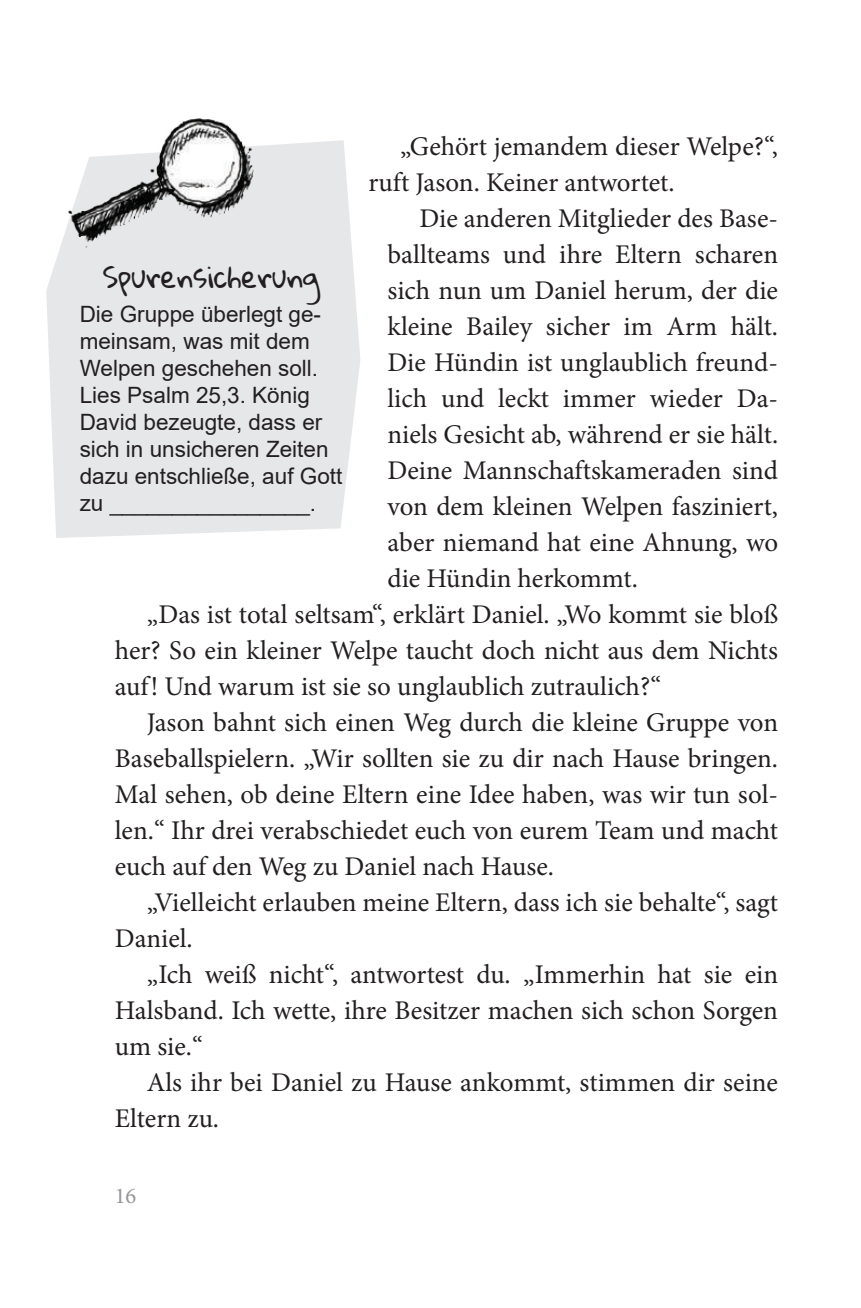
<style>
.page{position:relative;width:861px;height:1308px;background:#fff}
.page>*{position:absolute;margin:0;border:0;box-sizing:border-box;transform-origin:0 0}
.t1{font:29.25px "Gloria Hallelujah";color:#231f20}
.t2{font:27px/36px "Minion Pro";color:#231f20}
.t3{font:22.5px/27px "Arial";color:#231f20}
.t4{font:22.5px "Minion Pro";color:#939598}
</style>
<div class="page">
<svg style="left:46px;top:140px;width:314px;height:398px;background:#e8e9ea"></svg>
<img style="left:68px;top:118px;width:186px;height:129px">
<p class="t2" style="left:368px;top:128px;width:411px;text-indent:32px">„Gehört jemandem dieser Welpe?“, ruft Jason. Keiner antwortet.</p>
<p class="t2" style="left:419px;top:200px;width:360px">Die anderen Mitglieder des Base-</p>
<p class="t2" style="left:387px;top:236px;width:392px">ballteams und ihre Eltern scharen</p>
<p class="t2" style="left:387px;top:272px;width:392px">sich nun um Daniel herum, der die</p>
<p class="t2" style="left:387px;top:308px;width:392px">kleine Bailey sicher im Arm hält.</p>
<p class="t2" style="left:387px;top:344px;width:392px">Die Hündin ist unglaublich freund-</p>
<p class="t2" style="left:387px;top:380px;width:392px">lich und leckt immer wieder Da-</p>
<p class="t2" style="left:387px;top:416px;width:392px">niels Gesicht ab, während er sie hält.</p>
<p class="t2" style="left:387px;top:452px;width:392px">Deine Mannschaftskameraden sind</p>
<p class="t2" style="left:387px;top:488px;width:392px">von dem kleinen Welpen fasziniert,</p>
<p class="t2" style="left:387px;top:524px;width:392px">aber niemand hat eine Ahnung, wo</p>
<p class="t2" style="left:387px;top:560px;width:252px">die Hündin herkommt.</p>
<p class="t2" style="left:147px;top:596px;width:633px">„Das ist total seltsam“, erklärt Daniel. „Wo kommt sie bloß</p>
<p class="t2" style="left:115px;top:632px;width:665px">her? So ein kleiner Welpe taucht doch nicht aus dem Nichts</p>
<p class="t2" style="left:115px;top:668px;width:548px">auf! Und warum ist sie so unglaublich zutraulich?“</p>
<p class="t2" style="left:147px;top:704px;width:633px">Jason bahnt sich einen Weg durch die kleine Gruppe von</p>
<p class="t2" style="left:115px;top:740px;width:665px">Baseballspielern. „Wir sollten sie zu dir nach Hause bringen.</p>
<p class="t2" style="left:115px;top:776px;width:665px">Mal sehen, ob deine Eltern eine Idee haben, was wir tun sol-</p>
<p class="t2" style="left:115px;top:812px;width:665px">len.“ Ihr drei verabschiedet euch von eurem Team und macht</p>
<p class="t2" style="left:115px;top:848px;width:441px">euch auf den Weg zu Daniel nach Hause.</p>
<p class="t2" style="left:147px;top:884px;width:633px">„Vielleicht erlauben meine Eltern, dass ich sie behalte“, sagt</p>
<p class="t2" style="left:115px;top:920px;width:79px">Daniel.</p>
<p class="t2" style="left:147px;top:956px;width:633px">„Ich weiß nicht“, antwortest du. „Immerhin hat sie ein</p>
<p class="t2" style="left:115px;top:992px;width:665px">Halsband. Ich wette, ihre Besitzer machen sich schon Sorgen</p>
<p class="t2" style="left:115px;top:1028px;width:89px">um sie.“</p>
<p class="t2" style="left:147px;top:1064px;width:633px">Als ihr bei Daniel zu Hause ankommt, stimmen dir seine</p>
<p class="t2" style="left:115px;top:1100px;width:106px">Eltern zu.</p>
<p class="t1" style="left:103px;top:261px;width:219px">Spurensicherung</p>
<p class="t3" style="left:80px;top:300px;width:264px">Die Gruppe überlegt ge&shy;meinsam, was mit dem<br>Welpen geschehen soll.<br>Lies Psalm 25,3. König<br>David bezeugte, dass er sich in unsicheren Zeiten dazu entschließe, auf Gott zu ________________.</p>
<p class="t4" style="left:115px;top:1180px;width:23px">16</p>
</div>
